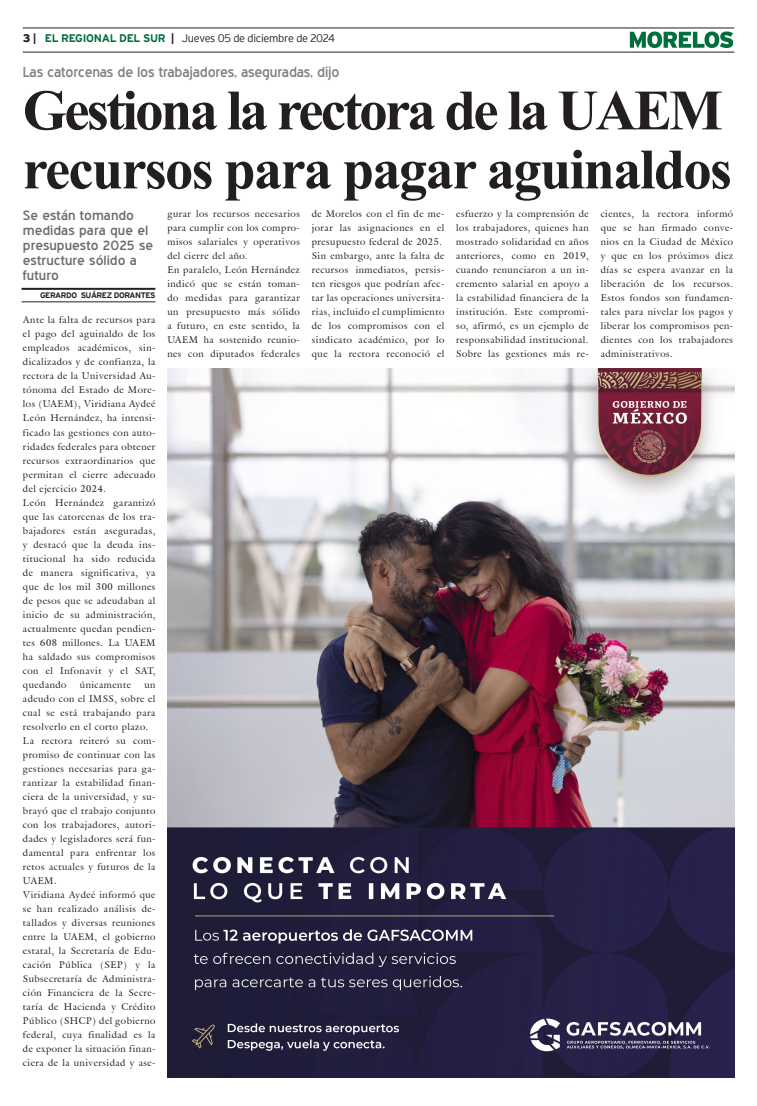
<style>
.page{position:relative;width:757px;height:1106px;background:#fff}
.page>*{position:absolute;margin:0;border:0;box-sizing:border-box;transform-origin:0 0}
.Cabeza_01{font:700 57px "Times New Roman";letter-spacing:-.03em;color:#231f20}
.Cabeza_01-2{font:700 57px "Times New Roman";letter-spacing:-.05em;color:#231f20}
.Balazo_01{font:14px "Blue Highway";letter-spacing:-.015em;color:#808285;scale:1.05 1}
.Sumario_Portada{font:13px/15px "Blue Highway";color:#6c6d70;scale:1.1 1}
.t1{font:300 11px "Interstate";letter-spacing:-.025em;color:#231f20}
.t2{font:9.5px/14px "Galliard IT Cby BT";letter-spacing:.055em;color:#231f20;text-align:justify}
.t3{font:700 8px "Interstate";letter-spacing:-.05em;color:#231f20}
.s1{font-weight:900}
.s2{font-weight:700}
.s3{font-weight:700;color:#006f3c}
</style>
<div class="page">
<hr style="left:23px;top:28px;width:711px;height:1px;background:#231f20">
<hr style="left:23px;top:52px;width:711px;height:1px;background:#231f20">
<svg style="left:630px;top:31px;width:103px;height:17px"></svg>
<img style="left:167px;top:369px;width:567px;height:708px">
<hr style="left:22px;top:288px;width:133px;height:2px;background:#231f20">
<hr style="left:22px;top:301px;width:133px;height:1px;background:#231f20">
<p class="t1" style="left:23px;top:32px;width:313px"><span class="s1">3</span> <span class="s2">|</span> <span class="s3">EL REGIONAL DEL SUR</span> <span class="s2">|</span> Jueves 05 de diciembre de 2024</p>
<p class="Balazo_01" style="left:23px;top:64px;width:303px">Las catorcenas de los trabajadores, aseguradas, dijo</p>
<p class="Cabeza_01-2" style="left:23px;top:69px;width:701px">Gestiona la rectora de la UAEM</p>
<p class="Cabeza_01" style="left:23px;top:128px;width:711px">recursos para pagar aguinaldos</p>
<p class="Sumario_Portada" style="left:23px;top:207px;width:120px">Se están tomando medidas para que el presupuesto 2025 se estructure sólido a futuro</p>
<p class="t3" style="left:40px;top:291px;width:117px">GERARDO SUÁREZ DORANTES</p>
<p class="t2" style="left:456px;top:207px;width:134px">esfuerzo y la comprensión de los trabajadores, quienes han mostrado solidaridad en años anteriores, como en 2019, cuando renunciaron a un in&shy;cremento salarial en apoyo a la estabilidad financiera de la institución. Este compromi&shy;so, afirmó, es un ejemplo de responsabilidad institucional.</p>
<p class="t2" style="left:456px;top:347px;width:134px">Sobre las gestiones más re-</p>
<p class="t2" style="left:601px;top:207px;width:134px">cientes, la rectora informó que se han firmado conve&shy;nios en la Ciudad de México y que en los próximos diez días se espera avanzar en la liberación de los recursos.<br>Estos fondos son fundamen&shy;tales para nivelar los pagos y liberar los compromisos pen&shy;dientes con los trabajadores administrativos.</p>
<p class="t2" style="left:312px;top:207px;width:134px">de Morelos con el fin de me&shy;jorar las asignaciones en el presupuesto federal de 2025.</p>
<p class="t2" style="left:312px;top:249px;width:134px">Sin embargo, ante la falta de recursos inmediatos, persis&shy;ten riesgos que podrían afec&shy;tar las operaciones universita&shy;rias, incluido el cumplimiento de los compromisos con el sindicato académico, por lo que la rectora reconoció el</p>
<p class="t2" style="left:167px;top:207px;width:134px">gurar los recursos necesarios para cumplir con los compro&shy;misos salariales y operativos del cierre del año.</p>
<p class="t2" style="left:167px;top:263px;width:134px">En paralelo, León Hernández indicó que se están toman&shy;do medidas para garantizar un presupuesto más sólido a futuro, en este sentido, la UAEM ha sostenido reunio&shy;nes con diputados federales</p>
<p class="t2" style="left:23px;top:313px;width:134px">Ante la falta de recursos para el pago del aguinaldo de los empleados académicos, sin&shy;dicalizados y de confianza, la rectora de la Universidad Au&shy;tónoma del Estado de More&shy;los (UAEM), Viridiana Aydeé León Hernández, ha intensi&shy;ficado las gestiones con auto&shy;ridades federales para obtener recursos extraordinarios que permitan el cierre adecuado del ejercicio 2024.</p>
<p class="t2" style="left:23px;top:495px;width:134px">León Hernández garantizó que las catorcenas de los tra&shy;bajadores están aseguradas, y destacó que la deuda ins&shy;titucional ha sido reducida de manera significativa, ya que de los mil 300 millones de pesos que se adeudaban al inicio de su administración, actualmente quedan pendien&shy;tes 608 millones. La UAEM ha saldado sus compromisos con el Infonavit y el SAT, quedando</p>
<p class="t2" style="left:80px;top:677px;width:53px">únicamente</p>
<p class="t2" style="left:23px;top:677px;width:134px;text-indent:121px">un adeudo con el IMSS, sobre el cual se está trabajando para resolverlo en el corto plazo.</p>
<p class="t2" style="left:23px;top:733px;width:134px">La rectora reiteró su com&shy;promiso de continuar con las gestiones necesarias para ga&shy;rantizar la estabilidad finan&shy;ciera de la universidad, y su&shy;brayó que el trabajo conjunto con los trabajadores, autori&shy;dades y legisladores será fun&shy;damental para enfrentar los retos actuales y futuros de la UAEM.</p>
<p class="t2" style="left:23px;top:887px;width:134px">Viridiana Aydeé informó que se han realizado análisis de&shy;tallados y diversas reuniones entre la UAEM, el gobierno estatal, la Secretaría de Edu&shy;cación Pública (SEP) y la Subsecretaría de Administra&shy;ción Financiera de la Secre&shy;taría de Hacienda y Crédito Público (SHCP) del gobierno federal, cuya finalidad es la de exponer la situación finan&shy;ciera de la universidad y ase-</p>
</div>
